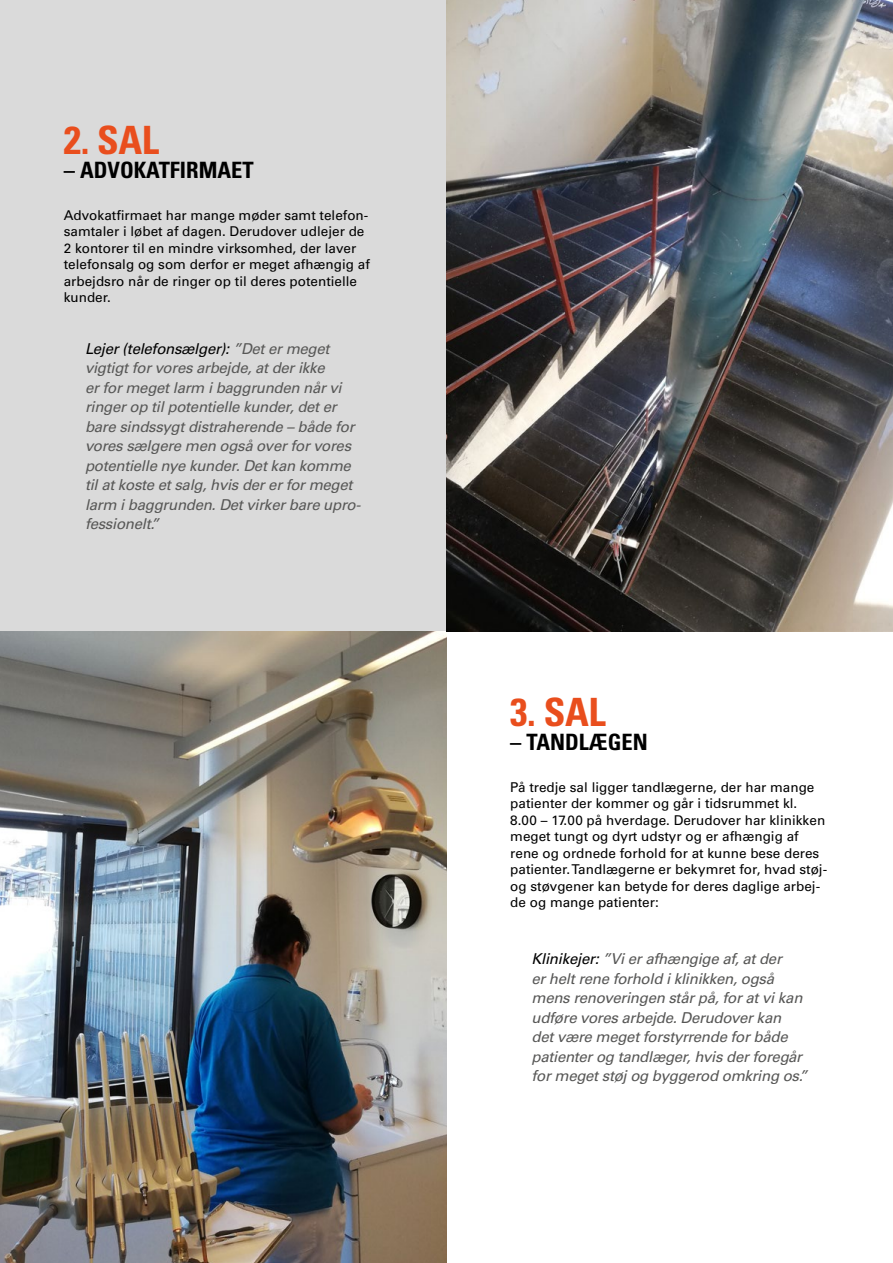
<style>
.page{position:relative;width:893px;height:1263px;background:#fff}
.page>*{position:absolute;margin:0;border:0;box-sizing:border-box;transform-origin:0 0}
.t1{font:700 condensed 39px "Univers LT Std";letter-spacing:-.01em;color:#e94e1d}
.t2{font:700 condensed 22.5px "Univers LT Std";color:#000}
.t3{font:italic 15px/19.5px "Univers LT Std";letter-spacing:-.02em;color:#575756}
.t4{font:13.5px/16.5px "Univers LT Std";color:#000}
.s1{color:#000}
</style>
<div class="page">
<div style="left:0;top:0;width:446px;height:631px;background:#dadada"></div>
<img style="left:0;top:631px;width:446px;height:632px">
<img style="left:446px;top:0;width:447px;height:631px">
<h1 class="t1" style="left:64px;top:116px;width:97px">2. SAL</h1>
<h2 class="t2" style="left:64px;top:156px;width:191px">– ADVOKATFIRMAET</h2>
<p class="t4" style="left:64px;top:207px;width:308px">Advokatfirmaet har mange møder samt telefon&shy;samtaler i løbet af dagen. Derudover udlejer de 2 kontorer til en mindre virksomhed, der laver telefonsalg og som derfor er meget afhængig af arbejdsro når de ringer op til deres potentielle kunder.</p>
<p class="t3" style="left:85px;top:339px;width:277px"><span class="s1">Lejer (telefonsælger):</span> ”Det er meget vigtigt for vores arbejde, at der ikke<br>er for meget larm i baggrunden når vi ringer op til potentielle kunder, det er bare sindssygt distraherende – både for vores sælgere men også over for vores potentielle nye kunder. Det kan komme til at koste et salg, hvis der er for meget larm i baggrunden. Det virker bare upro&shy;fessionelt.”</p>
<h1 class="t1" style="left:510px;top:688px;width:97px">3. SAL</h1>
<h2 class="t2" style="left:510px;top:728px;width:139px">– TANDLÆGEN</h2>
<p class="t4" style="left:510px;top:778px;width:318px">På tredje sal ligger tandlægerne, der har mange patienter der kommer og går i tidsrummet kl.<br>8.00 – 17.00 på hverdage. Derudover har klinikken meget tungt og dyrt udstyr og er afhængig af rene og ordnede forhold for at kunne bese deres patienter. Tandlægerne er bekymret for, hvad støj&shy;og støvgener kan betyde for deres daglige arbej&shy;de og mange patienter:</p>
<p class="t3" style="left:531px;top:949px;width:278px"><span class="s1">Klinikejer:</span> ”Vi er afhængige af, at der<br>er helt rene forhold i klinikken, også mens renoveringen står på, for at vi kan udføre vores arbejde. Derudover kan<br>det være meget forstyrrende for både patienter og tandlæger, hvis der foregår for meget støj og byggerod omkring os.”</p>
</div>
